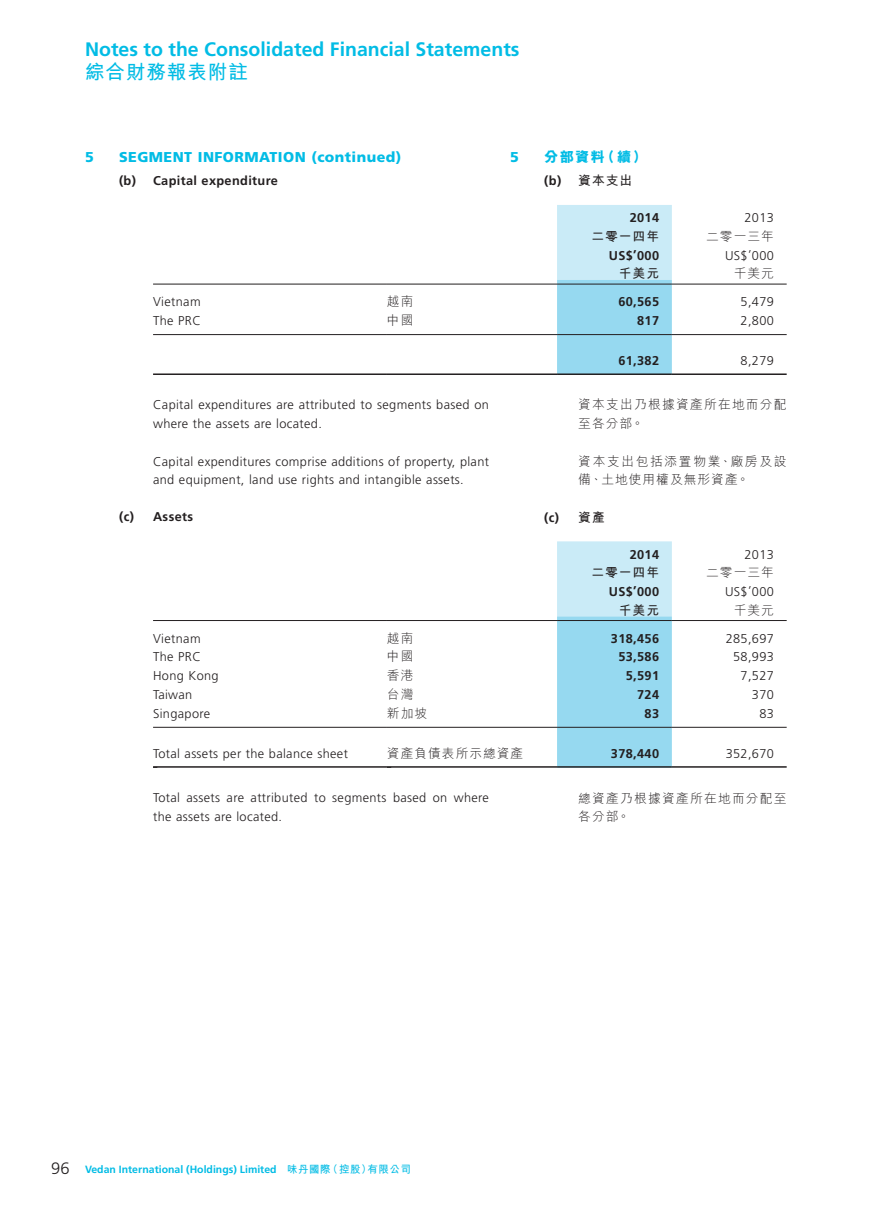
<style>
.page{position:relative;width:893px;height:1212px;background:#fff}
.page>*{position:absolute;margin:0;border:0;box-sizing:border-box;transform-origin:0 0}
.t1{font:700 19.5px "Frutiger LT Std";color:#02bce5}
.t2{font:19.5px "M Hei HK Bold B5 pc H";letter-spacing:.05em;color:#02bce5}
.t3{font:900 14.25px "Frutiger LT Std";letter-spacing:.03em;color:#02bce5}
.t4{font:14.25px "M Hei HK Xbold B5 pc H";color:#02bce5}
.t5{font:300 12.75px/18.8px "Frutiger LT Std";letter-spacing:.03em;color:#231f20}
.t6{font:700 12.75px "Frutiger LT Std";letter-spacing:.03em;color:#231f20}
.t7{font:12.75px/18.8px "M Hei HK Light B5 pc H";letter-spacing:.08em;color:#231f20}
.t8{font:12.75px/18.8px "M Hei HK Light B5 pc H";letter-spacing:.13em;color:#231f20}
.t9{font:12.75px "M Hei HK Bold B5 pc H";letter-spacing:.08em;color:#231f20}
.t10{font:700 10.5px "Frutiger LT Std";color:#02bce5}
.s1{font-family:"Frutiger LT Std";font-weight:700}
.s2{font-family:"M Hei HK Bold B5 pc H";font-weight:400}
.s3{font-weight:300;font-size:16.5px;color:#231f20}
</style>
<div class="page">
<svg style="left:557px;top:205px;width:115px;height:168px;background:#ade0f2"></svg>
<hr style="left:153px;top:284px;width:234px;height:1px;background:#231f20">
<hr style="left:387px;top:284px;width:170px;height:1px;background:#231f20">
<hr style="left:557px;top:284px;width:115px;height:1px;background:#231f20">
<hr style="left:672px;top:284px;width:115px;height:1px;background:#231f20">
<hr style="left:153px;top:334px;width:234px;height:1px;background:#231f20">
<hr style="left:387px;top:334px;width:170px;height:1px;background:#231f20">
<hr style="left:557px;top:334px;width:115px;height:1px;background:#231f20">
<hr style="left:672px;top:334px;width:115px;height:1px;background:#231f20">
<hr style="left:153px;top:373px;width:234px;height:2px;background:#231f20">
<hr style="left:387px;top:373px;width:170px;height:2px;background:#231f20">
<hr style="left:557px;top:373px;width:115px;height:2px;background:#231f20">
<hr style="left:672px;top:373px;width:115px;height:2px;background:#231f20">
<svg style="left:557px;top:541px;width:115px;height:225px;background:#a7def2"></svg>
<hr style="left:153px;top:620px;width:234px;height:1px;background:#231f20">
<hr style="left:387px;top:620px;width:170px;height:1px;background:#231f20">
<hr style="left:557px;top:620px;width:115px;height:1px;background:#231f20">
<hr style="left:672px;top:620px;width:115px;height:1px;background:#231f20">
<hr style="left:153px;top:727px;width:234px;height:1px;background:#231f20">
<hr style="left:387px;top:727px;width:170px;height:1px;background:#231f20">
<hr style="left:557px;top:727px;width:115px;height:1px;background:#231f20">
<hr style="left:672px;top:727px;width:115px;height:1px;background:#231f20">
<hr style="left:153px;top:766px;width:234px;height:2px;background:#231f20">
<hr style="left:387px;top:766px;width:170px;height:2px;background:#231f20">
<hr style="left:557px;top:766px;width:115px;height:2px;background:#231f20">
<hr style="left:672px;top:766px;width:115px;height:2px;background:#231f20">
<h1 class="t1" style="left:85px;top:42px;width:436px">Notes to the Consolidated Financial Statements</h1>
<h1 class="t2" style="left:85px;top:64px;width:164px">綜合財務報表附註</h1>
<p class="t3" style="left:85px;top:148px;width:10px">5</p>
<p class="t3" style="left:119px;top:148px;width:284px">SEGMENT INFORMATION (continued)</p>
<p class="t6" style="left:119px;top:175px;width:160px">(b) Capital expenditure</p>
<p class="t3" style="left:510px;top:148px;width:10px">5</p>
<p class="t4" style="left:544px;top:151px;width:104px">分部資料（續）</p>
<p class="t9" style="left:544px;top:175px;width:89px"><span class="s1">(b)</span> 資本支出</p>
<p class="t6" style="left:630px;top:213px;width:31px">2014</p>
<p class="t5" style="left:744px;top:209px;width:31px">2013</p>
<p class="t9" style="left:591px;top:231px;width:69px">二零一四年</p>
<p class="t7" style="left:706px;top:228px;width:69px">二零一三年</p>
<p class="t6" style="left:609px;top:250px;width:52px">US$’000</p>
<p class="t5" style="left:725px;top:247px;width:50px">US$’000</p>
<p class="t9" style="left:619px;top:269px;width:42px">千美元</p>
<p class="t7" style="left:734px;top:266px;width:42px">千美元</p>
<p class="t5" style="left:153px;top:293px;width:49px">Vietnam</p>
<p class="t7" style="left:387px;top:294px;width:28px">越南</p>
<p class="t6" style="left:618px;top:297px;width:42px">60,565</p>
<p class="t5" style="left:741px;top:293px;width:35px">5,479</p>
<p class="t5" style="left:153px;top:312px;width:49px">The PRC</p>
<p class="t7" style="left:387px;top:312px;width:28px">中國</p>
<p class="t6" style="left:637px;top:315px;width:23px">817</p>
<p class="t5" style="left:741px;top:312px;width:35px">2,800</p>
<p class="t6" style="left:618px;top:355px;width:42px">61,382</p>
<p class="t5" style="left:741px;top:352px;width:35px">8,279</p>
<p class="t5" style="left:153px;top:396px;width:337px">Capital expenditures are attributed to segments based on where the assets are located.</p>
<p class="t5" style="left:153px;top:453px;width:337px">Capital expenditures comprise additions of property, plant and equipment, land use rights and intangible assets.</p>
<p class="t6" style="left:119px;top:511px;width:76px">(c) Assets</p>
<p class="t6" style="left:630px;top:549px;width:31px">2014</p>
<p class="t5" style="left:744px;top:546px;width:31px">2013</p>
<p class="t9" style="left:591px;top:568px;width:69px">二零一四年</p>
<p class="t7" style="left:706px;top:565px;width:69px">二零一三年</p>
<p class="t6" style="left:609px;top:586px;width:52px">US$’000</p>
<p class="t5" style="left:725px;top:583px;width:50px">US$’000</p>
<p class="t9" style="left:619px;top:605px;width:42px">千美元</p>
<p class="t7" style="left:734px;top:602px;width:42px">千美元</p>
<p class="t5" style="left:153px;top:630px;width:49px">Vietnam</p>
<p class="t7" style="left:387px;top:630px;width:28px">越南</p>
<p class="t6" style="left:611px;top:633px;width:50px">318,456</p>
<p class="t5" style="left:726px;top:630px;width:50px">285,697</p>
<p class="t5" style="left:153px;top:648px;width:49px">The PRC</p>
<p class="t7" style="left:387px;top:649px;width:28px">中國</p>
<p class="t6" style="left:618px;top:652px;width:42px">53,586</p>
<p class="t5" style="left:733px;top:648px;width:42px">58,993</p>
<p class="t5" style="left:153px;top:667px;width:67px">Hong Kong</p>
<p class="t7" style="left:387px;top:668px;width:28px">香港</p>
<p class="t6" style="left:626px;top:670px;width:35px">5,591</p>
<p class="t5" style="left:741px;top:667px;width:35px">7,527</p>
<p class="t5" style="left:153px;top:686px;width:41px">Taiwan</p>
<p class="t7" style="left:387px;top:686px;width:28px">台灣</p>
<p class="t6" style="left:637px;top:689px;width:23px">724</p>
<p class="t5" style="left:752px;top:686px;width:23px">370</p>
<p class="t5" style="left:153px;top:705px;width:59px">Singapore</p>
<p class="t7" style="left:387px;top:705px;width:42px">新加坡</p>
<p class="t6" style="left:645px;top:708px;width:16px">83</p>
<p class="t5" style="left:759px;top:705px;width:16px">83</p>
<p class="t5" style="left:153px;top:745px;width:196px">Total assets per the balance sheet</p>
<p class="t7" style="left:387px;top:745px;width:138px">資產負債表所示總資產</p>
<p class="t6" style="left:611px;top:748px;width:50px">378,440</p>
<p class="t5" style="left:726px;top:745px;width:50px">352,670</p>
<p class="t5" style="left:153px;top:789px;width:337px">Total assets are attributed to segments based on where the assets are located.</p>
<p class="t7" style="left:578px;top:397px;width:210px">資本支出乃根據資產所在地而分配至各分部。</p>
<p class="t8" style="left:578px;top:453px;width:210px">資本支出包括添置物業、廠房及設備、土地使用權及無形資產。</p>
<p class="t6" style="left:544px;top:512px;width:62px">(c) <span class="s2">資產</span></p>
<p class="t7" style="left:578px;top:790px;width:210px">總資產乃根據資產所在地而分配至各分部。</p>
<p class="t10" style="left:51px;top:1165px;width:361px"><span class="s3">96</span> Vedan International (Holdings) Limited <span class="s2">味丹國際（控股）有限公司</span></p>
</div>
